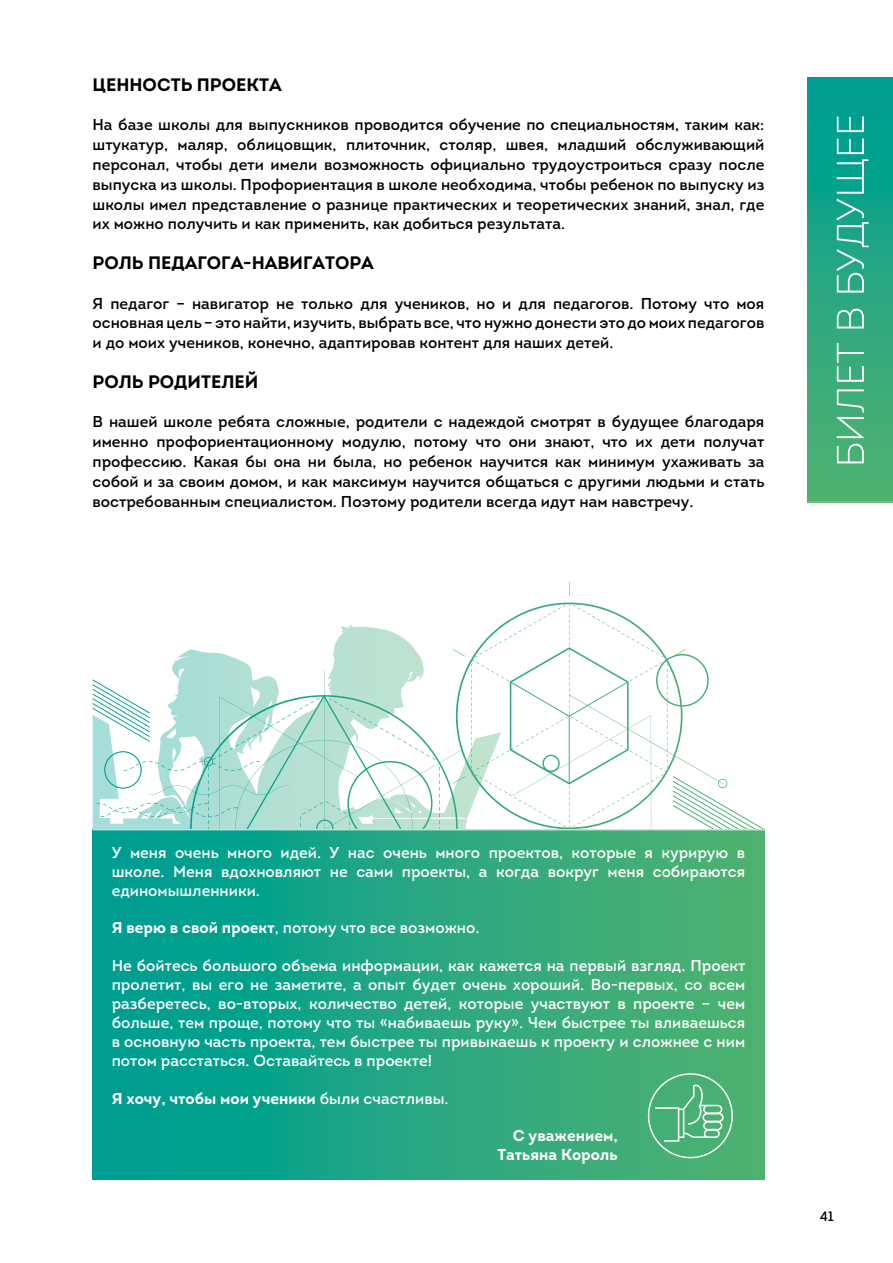
<style>
.page{position:relative;width:893px;height:1263px;background:#fff}
.page>*{position:absolute;margin:0;border:0;box-sizing:border-box;transform-origin:0 0}
.t1{font:700 18px "Intro";color:#000}
.t2{font:15.75px/19.8px "Intro";color:#000;text-align:justify}
.t3{font:15.75px/18.9px "Intro";color:#fff;text-align:justify}
.t4{font:700 15.75px/18.9px "Intro";color:#fff;text-align:right}
.t5{font:13.5px "Intro";color:#000}
.s1{font-weight:700}
.s2{font-weight:400}
</style>
<div class="page">
<svg style="left:334px;top:602px;width:258px;height:227px"></svg>
<svg style="left:93px;top:647px;width:347px;height:182px"></svg>
<svg style="left:569px;top:582px;width:1px;height:14px"></svg>
<svg style="left:453px;top:776px;width:12px;height:8px"></svg>
<svg style="left:453px;top:649px;width:12px;height:7px"></svg>
<svg style="left:471px;top:605px;width:293px;height:224px"></svg>
<div style="left:93px;top:830px;width:671px;height:349px;background:linear-gradient(to right,#009d93,#54b26f)"></div>
<svg style="left:648px;top:1073px;width:85px;height:85px;background:#5eb984"></svg>
<div style="left:808px;top:77px;width:85px;height:425px;background:linear-gradient(to bottom,#009d93,#55b270)"></div>
<svg style="left:837px;top:343px;width:27px;height:120px;background:#63bc91"></svg>
<svg style="left:837px;top:309px;width:27px;height:19px"></svg>
<svg style="left:837px;top:116px;width:32px;height:177px;background:#39b39d"></svg>
<p class="t1" style="left:93px;top:73px;width:191px">ЦЕННОСТЬ ПРОЕКТА</p>
<p class="t2" style="left:93px;top:115px;width:673px">На базе школы для выпускников проводится обучение по специальностям, таким как: штукатур, маляр, облицовщик, плиточник, столяр, швея, младший обслуживающий персонал, чтобы дети имели возможность официально трудоустроиться сразу после выпуска из школы. Профориентация в школе необходима, чтобы ребенок по выпуску из школы имел представление о разнице практических и теоретических знаний, знал, где их можно получить и как применить, как добиться результата.</p>
<p class="t1" style="left:93px;top:251px;width:283px">РОЛЬ ПЕДАГОГА-НАВИГАТОРА</p>
<p class="t2" style="left:93px;top:293px;width:673px">Я педагог – навигатор не только для учеников, но и для педагогов. Потому что моя основная цель – это найти, изучить, выбрать все, что нужно донести это до моих педагогов и до моих учеников, конечно, адаптировав контент для наших детей.</p>
<p class="t1" style="left:93px;top:370px;width:167px">РОЛЬ РОДИТЕЛЕЙ</p>
<p class="t2" style="left:93px;top:412px;width:673px">В нашей школе ребята сложные, родители с надеждой смотрят в будущее благодаря именно профориентационному модулю, потому что они знают, что их дети получат профессию. Какая бы она ни была, но ребенок научится как минимум ухаживать за собой и за своим домом, и как максимум научится общаться с другими людьми и стать востребованным специалистом. Поэтому родители всегда идут нам навстречу.</p>
<p class="t3" style="left:112px;top:843px;width:635px">У меня очень много идей. У нас очень много проектов, которые я курирую в школе. Меня вдохновляют не сами проекты, а когда вокруг меня собираются единомышленники.</p>
<p class="t3" style="left:112px;top:918px;width:369px"><span class="s1">Я верю в свой проект</span>, потому что все возможно.</p>
<p class="t3" style="left:112px;top:956px;width:635px">Не бойтесь большого объема информации, как кажется на первый взгляд. Проект пролетит, вы его не заметите, а опыт будет очень хороший. Во-первых, со всем разберетесь, во-вторых, количество детей, которые участвуют в проекте – чем больше, тем проще, потому что ты «набиваешь руку». Чем быстрее ты вливаешься в основную часть проекта, тем быстрее ты привыкаешь к проекту и сложнее с ним потом расстаться. Оставайтесь в проекте!</p>
<p class="t4" style="left:112px;top:1088px;width:339px">Я хочу, чтобы мои ученики <span class="s2">были счастливы.</span></p>
<p class="t4" style="left:497px;top:1126px;width:122px">С уважением,<br>Татьяна Король</p>
<p class="t5" style="left:820px;top:1208px;width:16px">41</p>
</div>
